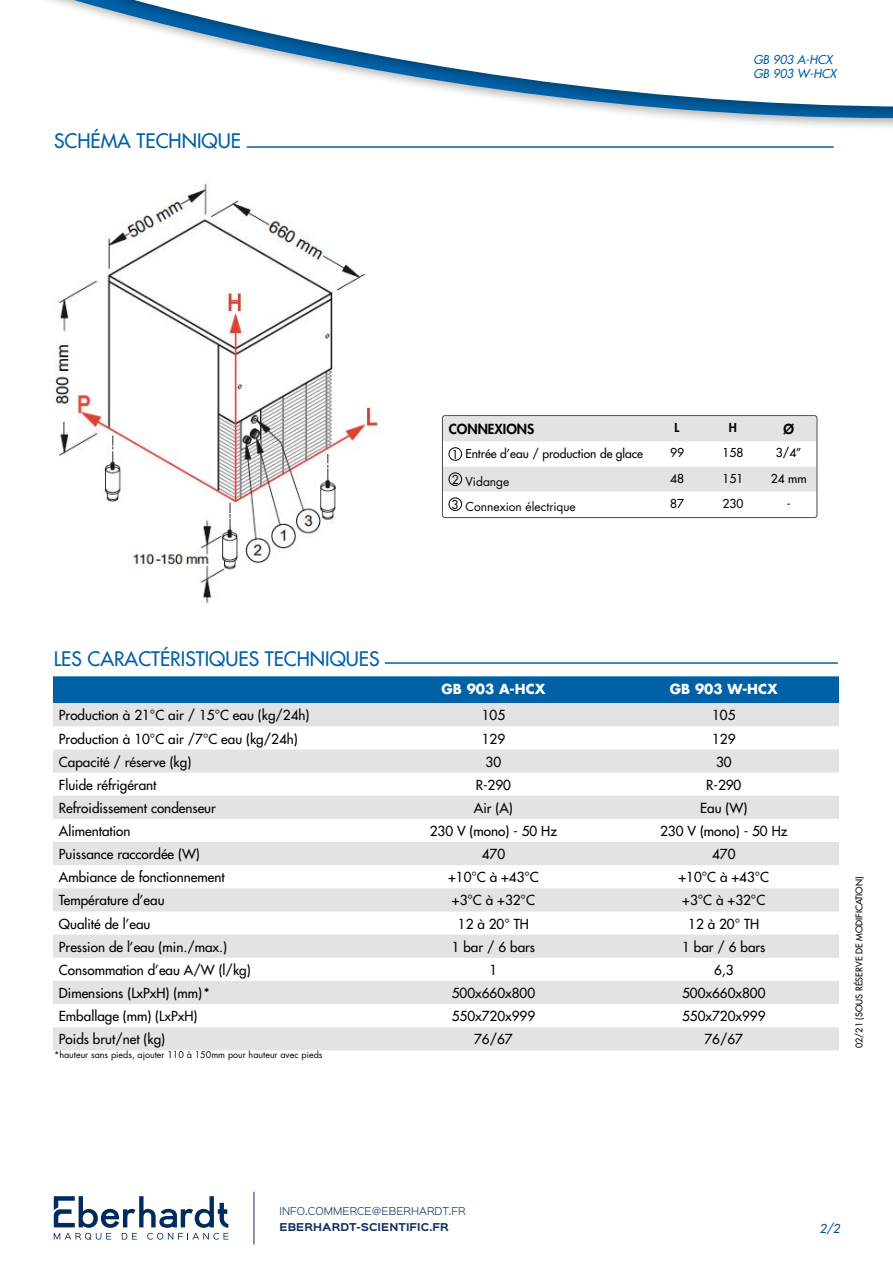
<style>
.page{position:relative;width:893px;height:1263px;background:#fff}
.page>*{position:absolute;margin:0;border:0;box-sizing:border-box;transform-origin:0 0}
.t1{font:500 19.5px "Futura Std";color:#0061a7}
.t2{font:500 13.5px "Futura Std";color:#000}
.t3{font:700 13.5px "Futura Std";color:#fff}
.t4{font:800 13.5px "Futura Std";color:#000}
.t5{font:500 12px "Futura Std";color:#000}
.t6{font:12px "Futura Std";color:#000}
.t7{font:italic 500 12px/14.4px "Futura Std";color:#0061a7}
.t8{font:italic 500 12px "Futura Std";color:#004994}
.t9{font:800 12px "Futura Std";color:#000}
.t10{font:300 9.75px "Sinkin Sans 300";letter-spacing:.01em;color:#122e60}
.t11{font:700 9.75px "Sinkin Sans 700";letter-spacing:.01em;color:#122e60}
.t12{font:9px "Futura Std";color:#000}
.t13{font:500 9px "Futura Std";color:#000}
.s1{font-weight:400}
</style>
<div class="page">
<svg style="left:48px;top:0;width:845px;height:148px"></svg>
<hr style="left:385px;top:662px;width:453px;height:2px;background:#0061a7">
<img style="left:54px;top:183px;width:326px;height:421px">
<svg style="left:444px;top:417px;width:371px;height:94px"></svg>
<div style="left:449px;top:447px;width:13px;height:13px;border:1px solid #000;border-radius:50%"></div>
<div style="left:449px;top:473px;width:13px;height:13px;border:1px solid #000;border-radius:50%"></div>
<div style="left:449px;top:498px;width:13px;height:13px;border:1px solid #000;border-radius:50%"></div>
<div style="left:442px;top:415px;width:375px;height:103px;border:1px solid #4a4a49;border-radius:3px"></div>
<hr style="left:247px;top:146px;width:587px;height:2px;background:#0061a7">
<div style="left:53px;top:676px;width:786px;height:27px;background:#0061a7"></div>
<svg style="left:53px;top:703px;width:786px;height:347px;fill:#e3e3e3"></svg>
<hr style="left:254px;top:1192px;width:1px;height:52px;background:#122e60">
<svg style="left:54px;top:1196px;width:174px;height:44px"></svg>
<h1 class="t1" style="left:54px;top:129px;width:188px">SCHÉMA TECHNIQUE</h1>
<p class="t7" style="left:753px;top:53px;width:84px">GB 903 A-HCX<br>GB 903 W-HCX</p>
<p class="t4" style="left:449px;top:420px;width:87px">CONNEXIONS</p>
<p class="t9" style="left:675px;top:420px;width:6px">L</p>
<p class="t9" style="left:729px;top:420px;width:10px">H</p>
<p class="t4" style="left:783px;top:420px;width:12px">Ø</p>
<p class="t5" style="left:452px;top:446px;width:193px"><span class="s1">1</span> Entrée d’eau / production de glace</p>
<p class="t5" style="left:670px;top:445px;width:15px">99</p>
<p class="t5" style="left:722px;top:445px;width:22px">158</p>
<p class="t5" style="left:776px;top:445px;width:27px">3/4’’</p>
<p class="t6" style="left:452px;top:474px;width:59px">2 Vidange</p>
<p class="t5" style="left:670px;top:471px;width:15px">48</p>
<p class="t5" style="left:722px;top:471px;width:22px">151</p>
<p class="t5" style="left:771px;top:471px;width:37px">24 mm</p>
<p class="t6" style="left:452px;top:499px;width:126px">3 Connexion électrique</p>
<p class="t5" style="left:670px;top:496px;width:15px">87</p>
<p class="t5" style="left:722px;top:496px;width:22px">230</p>
<p class="t5" style="left:787px;top:496px;width:5px">-</p>
<h1 class="t1" style="left:54px;top:646px;width:327px">LES CARACTÉRISTIQUES TECHNIQUES</h1>
<p class="t3" style="left:442px;top:679px;width:105px">GB 903 A-HCX</p>
<p class="t3" style="left:670px;top:679px;width:109px">GB 903 W-HCX</p>
<p class="t2" style="left:59px;top:707px;width:252px">Production à 21°C air / 15°C eau (kg/24h)</p>
<p class="t2" style="left:482px;top:707px;width:25px">105</p>
<p class="t2" style="left:712px;top:707px;width:25px">105</p>
<p class="t2" style="left:59px;top:730px;width:240px">Production à 10°C air /7°C eau (kg/24h)</p>
<p class="t2" style="left:482px;top:730px;width:25px">129</p>
<p class="t2" style="left:712px;top:730px;width:25px">129</p>
<p class="t2" style="left:59px;top:753px;width:134px">Capacité / réserve (kg)</p>
<p class="t2" style="left:486px;top:753px;width:17px">30</p>
<p class="t2" style="left:716px;top:753px;width:17px">30</p>
<p class="t2" style="left:59px;top:776px;width:99px">Fluide réfrigérant</p>
<p class="t2" style="left:476px;top:776px;width:37px">R-290</p>
<p class="t2" style="left:706px;top:776px;width:37px">R-290</p>
<p class="t2" style="left:59px;top:799px;width:159px">Refroidissement condenseur</p>
<p class="t2" style="left:474px;top:799px;width:40px">Air (A)</p>
<p class="t2" style="left:700px;top:799px;width:49px">Eau (W)</p>
<p class="t2" style="left:59px;top:823px;width:73px">Alimentation</p>
<p class="t2" style="left:430px;top:823px;width:129px">230 V (mono) - 50 Hz</p>
<p class="t2" style="left:660px;top:823px;width:129px">230 V (mono) - 50 Hz</p>
<p class="t2" style="left:59px;top:846px;width:142px">Puissance raccordée (W)</p>
<p class="t2" style="left:482px;top:846px;width:25px">470</p>
<p class="t2" style="left:712px;top:846px;width:25px">470</p>
<p class="t2" style="left:59px;top:869px;width:167px">Ambiance de fonctionnement</p>
<p class="t2" style="left:448px;top:869px;width:92px">+10°C à +43°C</p>
<p class="t2" style="left:678px;top:869px;width:92px">+10°C à +43°C</p>
<p class="t2" style="left:59px;top:892px;width:107px">Température d’eau</p>
<p class="t2" style="left:452px;top:892px;width:84px">+3°C à +32°C</p>
<p class="t2" style="left:682px;top:892px;width:84px">+3°C à +32°C</p>
<p class="t2" style="left:59px;top:915px;width:93px">Qualité de l’eau</p>
<p class="t2" style="left:458px;top:915px;width:73px">12 à 20° TH</p>
<p class="t2" style="left:688px;top:915px;width:73px">12 à 20° TH</p>
<p class="t2" style="left:59px;top:938px;width:170px">Pression de l’eau (min./max.)</p>
<p class="t2" style="left:452px;top:938px;width:85px">1 bar / 6 bars</p>
<p class="t2" style="left:682px;top:938px;width:85px">1 bar / 6 bars</p>
<p class="t2" style="left:59px;top:961px;width:193px">Consommation d’eau A/W (l/kg)</p>
<p class="t2" style="left:489px;top:961px;width:9px">1</p>
<p class="t2" style="left:714px;top:961px;width:21px">6,3</p>
<p class="t2" style="left:59px;top:985px;width:152px">Dimensions (LxPxH) (mm) *</p>
<p class="t2" style="left:452px;top:985px;width:85px">500x660x800</p>
<p class="t2" style="left:682px;top:985px;width:85px">500x660x800</p>
<p class="t2" style="left:59px;top:1008px;width:140px">Emballage (mm) (LxPxH)</p>
<p class="t2" style="left:452px;top:1008px;width:85px">550x720x999</p>
<p class="t2" style="left:682px;top:1008px;width:85px">550x720x999</p>
<p class="t2" style="left:59px;top:1031px;width:108px">Poids brut/net (kg)</p>
<p class="t2" style="left:474px;top:1031px;width:40px">76/67</p>
<p class="t2" style="left:704px;top:1031px;width:40px">76/67</p>
<p class="t12" style="left:54px;top:1049px;width:270px">*hauteur sans pieds, ajouter 110 à 150mm pour hauteur avec pieds</p>
<p class="t13" style="left:853px;top:1048px;width:173px;rotate:-90deg">02/21 (SOUS RÉSERVE DE MODIFICATION)</p>
<p class="t10" style="left:280px;top:1203px;width:188px">INFO.COMMERCE@EBERHARDT.FR</p>
<p class="t11" style="left:280px;top:1222px;width:171px">EBERHARDT-SCIENTIFIC.FR</p>
<p class="t8" style="left:819px;top:1221px;width:22px">2/2</p>
</div>
